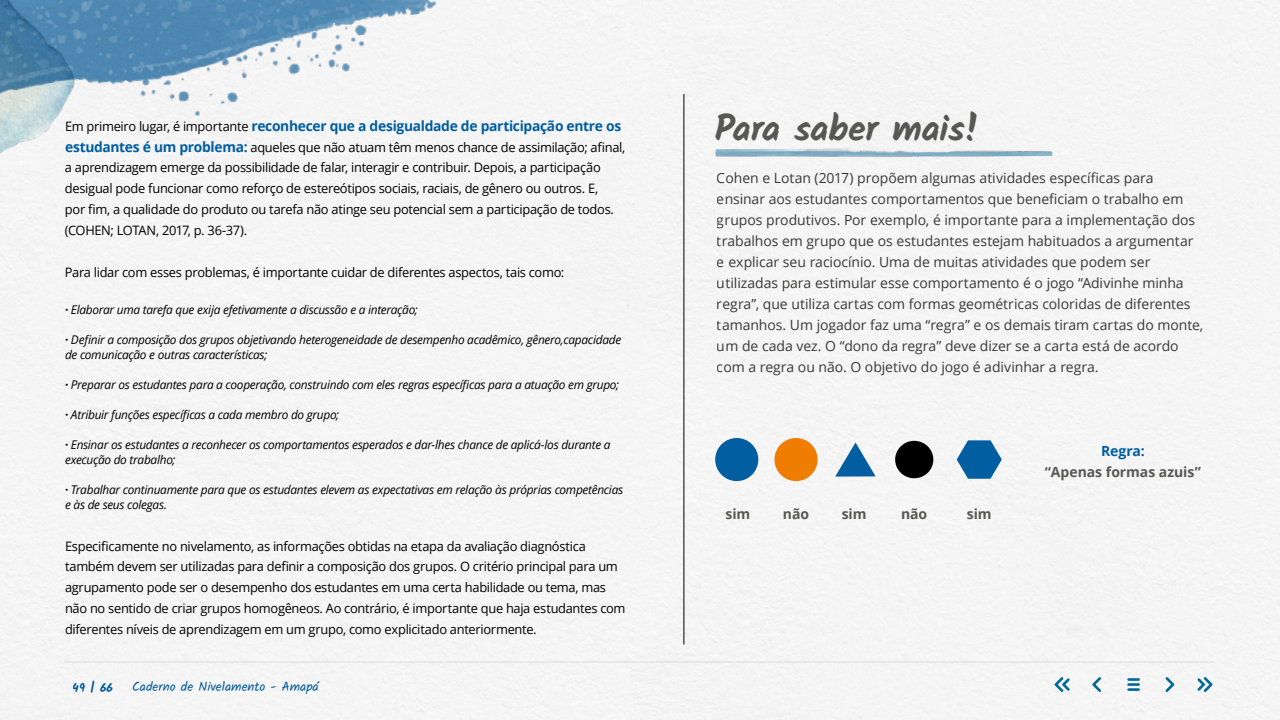
<style>
.page{position:relative;width:1280px;height:720px;background:#fff}
.page>*{position:absolute;margin:0;border:0;box-sizing:border-box;transform-origin:0 0}
.t1{font:700 36px "Kalam";letter-spacing:-.015em;color:#575756}
.t2{font:14px/21px "Open Sans";letter-spacing:-.005em;color:#3c3c3b}
.t3{font:700 14px "Open Sans";letter-spacing:-.025em;color:#005ea1}
.t4{font:700 14px "Open Sans";letter-spacing:-.005em;color:#575756}
.t5{font:13px/21px "Open Sans";letter-spacing:-.025em;color:#000}
.t6{font:13px "Kalam";letter-spacing:.005em;color:#005ea1}
.t7{font:italic 12px/15px "Open Sans";letter-spacing:-.025em;color:#000}
.t8{font:700 12px "Kalam";color:#005ea1}
.s1{font-weight:400;font-size:13px;color:#000}
.s2{font-weight:700;font-size:14px;color:#005ea1}
.s3{font-weight:700;font-style:normal}
</style>
<div class="page">
<div style="left:627px;top:0;width:653px;height:720px;background:#f5f5f5"></div>
<img style="left:132px;top:0;width:325px;height:138px">
<hr style="left:65px;top:661px;width:1149px;height:2px;background:#ededed">
<svg style="left:1163px;top:675px;width:14px;height:19px"></svg>
<svg style="left:1195px;top:675px;width:20px;height:19px"></svg>
<svg style="left:1052px;top:675px;width:20px;height:19px"></svg>
<svg style="left:1090px;top:675px;width:14px;height:19px"></svg>
<svg style="left:1129px;top:678px;width:10px;height:13px"></svg>
<img style="left:715px;top:146px;width:338px;height:13px">
<hr style="left:683px;top:94px;width:1px;height:551px;background:#000">
<div style="left:715px;top:438px;width:43px;height:43px;background:#005ea1;border-radius:50%"></div>
<div style="left:774px;top:438px;width:44px;height:43px;background:#ef7d00;border-radius:50%"></div>
<div style="left:895px;top:441px;width:38px;height:37px;background:#000;border-radius:50%"></div>
<svg style="left:835px;top:443px;width:41px;height:34px"></svg>
<svg style="left:957px;top:440px;width:45px;height:39px"></svg>
<img style="left:0;top:0;width:132px;height:207px">
<p class="t3" style="left:65px;top:116px;width:558px"><span class="s1">Em primeiro lugar, é importante</span> reconhecer que a desigualdade de participação entre os</p>
<p class="t5" style="left:65px;top:136px;width:562px"><span class="s2">estudantes é um problema:</span> aqueles que não atuam têm menos chance de assimilação; afinal, a aprendizagem emerge da possibilidade de falar, interagir e contribuir. Depois, a participação desigual pode funcionar como reforço de estereótipos sociais, raciais, de gênero ou outros. E,<br>por fim, a qualidade do produto ou tarefa não atinge seu potencial sem a participação de todos. (COHEN; LOTAN, 2017, p. 36-37).</p>
<p class="t5" style="left:65px;top:262px;width:501px">Para lidar com esses problemas, é importante cuidar de diferentes aspectos, tais como:</p>
<p class="t7" style="left:65px;top:301px;width:354px"><span class="s3">·</span> Elaborar uma tarefa que exija efetivamente a discussão e a interação;</p>
<p class="t7" style="left:65px;top:331px;width:558px"><span class="s3">·</span> Definir a composição dos grupos objetivando heterogeneidade de desempenho acadêmico, gênero,capacidade de comunicação e outras características;</p>
<p class="t7" style="left:65px;top:376px;width:556px"><span class="s3">·</span> Preparar os estudantes para a cooperação, construindo com eles regras específicas para a atuação em grupo;</p>
<p class="t7" style="left:65px;top:406px;width:276px"><span class="s3">·</span> Atribuir funções específicas a cada membro do grupo;</p>
<p class="t7" style="left:65px;top:436px;width:547px"><span class="s3">·</span> Ensinar os estudantes a reconhecer os comportamentos esperados e dar-lhes chance de aplicá-los durante a execução do trabalho;</p>
<p class="t7" style="left:65px;top:481px;width:560px;line-height:16px"><span class="s3">·</span> Trabalhar continuamente para que os estudantes elevem as expectativas em relação às próprias competências e às de seus colegas.</p>
<p class="t5" style="left:65px;top:535px;width:562px">Especificamente no nivelamento, as informações obtidas na etapa da avaliação diagnóstica também devem ser utilizadas para definir a composição dos grupos. O critério principal para um agrupamento pode ser o desempenho dos estudantes em uma certa habilidade ou tema, mas não no sentido de criar grupos homogêneos. Ao contrário, é importante que haja estudantes com diferentes níveis de aprendizagem em um grupo, como explicitado anteriormente.</p>
<p class="t8" style="left:73px;top:681px;width:41px">49 | 66</p>
<p class="t6" style="left:132px;top:678px;width:188px">Caderno de Nivelamento - Amapá</p>
<h1 class="t1" style="left:715px;top:108px;width:267px">Para saber mais!</h1>
<p class="t2" style="left:717px;top:167px;width:488px">Cohen e Lotan (2017) propõem algumas atividades específicas para ensinar aos estudantes comportamentos que beneficiam o trabalho em grupos produtivos. Por exemplo, é importante para a implementação dos trabalhos em grupo que os estudantes estejam habituados a argumentar e explicar seu raciocínio. Uma de muitas atividades que podem ser utilizadas para estimular esse comportamento é o jogo “Adivinhe minha regra”, que utiliza cartas com formas geométricas coloridas de diferentes tamanhos. Um jogador faz uma “regra” e os demais tiram cartas do monte, um de cada vez. O “dono da regra” deve dizer se a carta está de acordo com a regra ou não. O objetivo do jogo é adivinhar a regra.</p>
<p class="t4" style="left:726px;top:504px;width:26px">sim</p>
<p class="t4" style="left:783px;top:504px;width:28px">não</p>
<p class="t4" style="left:842px;top:504px;width:26px">sim</p>
<p class="t4" style="left:901px;top:504px;width:28px">não</p>
<p class="t4" style="left:967px;top:504px;width:26px">sim</p>
<p class="t3" style="left:1101px;top:441px;width:45px">Regra:</p>
<p class="t4" style="left:1045px;top:462px;width:158px">“Apenas formas azuis”</p>
</div>
